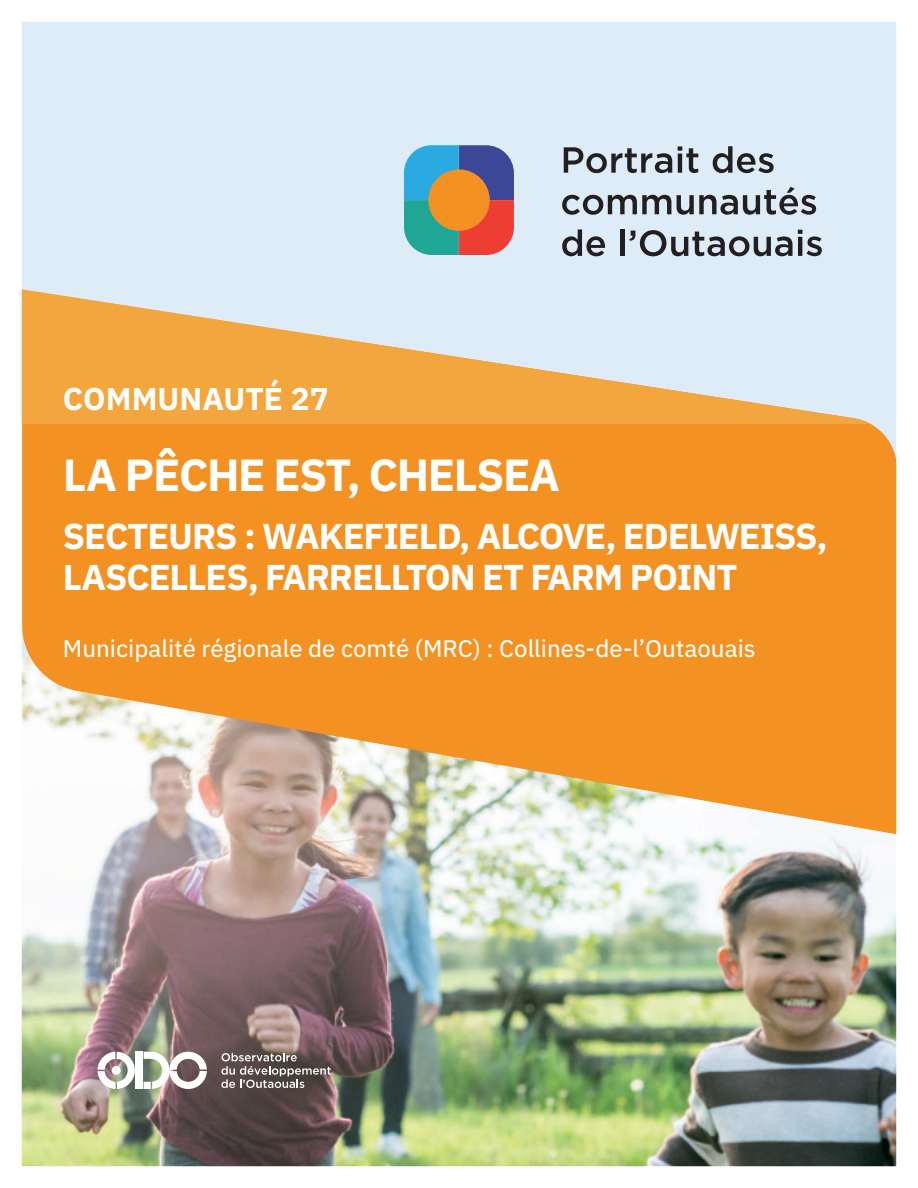
<style>
.page{position:relative;width:918px;height:1188px;background:#fff}
.page>*{position:absolute;margin:0;border:0;box-sizing:border-box;transform-origin:0 0}
.t1{font:700 45px "IBM Plex Sans";letter-spacing:-.03em;color:#fff}
.t2{font:700 36px/40.5px "IBM Plex Sans";letter-spacing:-.03em;color:#fff}
.t3{font:700 31.5px "IBM Plex Sans";letter-spacing:.005em;color:#fff}
.t4{font:24px "IBM Plex Sans Text";color:#fff}
</style>
<div class="page">
<img style="left:21px;top:22px;width:876px;height:1145px">
<p class="t3" style="left:63px;top:373px;width:267px">COMMUNAUTÉ 27</p>
<p class="t1" style="left:63px;top:439px;width:499px">LA PÊCHE EST, CHELSEA</p>
<p class="t2" style="left:63px;top:513px;width:766px">SECTEURS : WAKEFIELD, ALCOVE, EDELWEISS,<br>LASCELLES, FARRELLTON ET FARM POINT</p>
<p class="t4" style="left:63px;top:630px;width:694px">Municipalité régionale de comté (MRC) : Collines-de-l’Outaouais</p>
</div>
